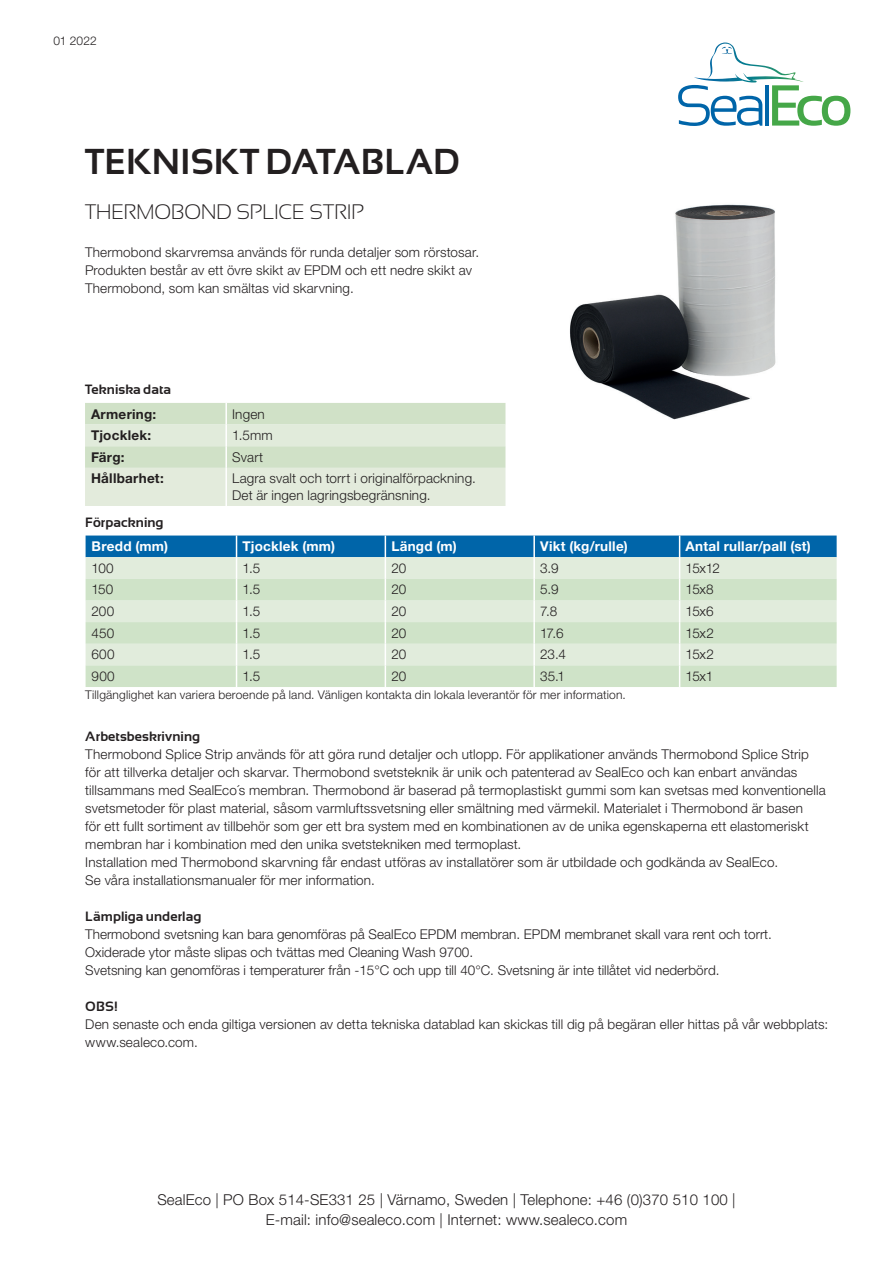
<style>
.page{position:relative;width:893px;height:1263px;background:#fff}
.page>*{position:absolute;margin:0;border:0;box-sizing:border-box;transform-origin:0 0}
.t1{font:700 36px "Sansation";letter-spacing:.005em;color:#231f20}
.t2{font:300 21px "Sansation";letter-spacing:.005em;color:#231f20}
.t3{font:300 15px/19.5px "Helvetica Neue LT Pro";letter-spacing:.01em;color:#231f20;text-align:center}
.t4{font:300 13.5px/18px "Helvetica Neue LT Pro";letter-spacing:.01em;color:#231f20}
.t5{font:700 13.5px "Helvetica Neue LT Pro";letter-spacing:.02em;color:#fff}
.t6{font:700 13.5px "Sansation";letter-spacing:.005em;color:#231f20}
.t7{font:700 13.5px "Helvetica Neue LT Pro";letter-spacing:.02em;color:#231f20}
.t8{font:300 12px "Helvetica Neue LT Pro";letter-spacing:.015em;color:#231f20}
</style>
<div class="page">
<img style="left:570px;top:204px;width:206px;height:216px">
<svg style="left:678px;top:43px;width:172px;height:83px"></svg>
<svg style="left:86px;top:535px;width:751px;height:152px;background:#bad5cd"></svg>
<svg style="left:85px;top:403px;width:420px;height:103px;background:#dae6d3"></svg>
<hr style="left:225px;top:403px;width:2px;height:22px;background:#fff">
<hr style="left:225px;top:425px;width:2px;height:21px;background:#fff">
<hr style="left:225px;top:446px;width:2px;height:22px;background:#fff">
<hr style="left:225px;top:468px;width:2px;height:38px;background:#fff">
<p class="t8" style="left:54px;top:34px;width:45px">01 2022</p>
<h1 class="t1" style="left:85px;top:142px;width:377px">TEKNISKT DATABLAD</h1>
<h2 class="t2" style="left:85px;top:200px;width:281px">THERMOBOND SPLICE STRIP</h2>
<p class="t4" style="left:85px;top:243px;width:396px">Thermobond skarvremsa används för runda detaljer som rörstosar.<br>Produkten består av ett övre skikt av EPDM och ett nedre skikt av<br>Thermobond, som kan smältas vid skarvning.</p>
<p class="t6" style="left:85px;top:382px;width:88px">Tekniska data</p>
<p class="t7" style="left:91px;top:405px;width:67px">Armering:</p>
<p class="t4" style="left:232px;top:404px;width:34px">Ingen</p>
<p class="t7" style="left:91px;top:427px;width:62px">Tjocklek:</p>
<p class="t4" style="left:232px;top:426px;width:42px">1.5mm</p>
<p class="t7" style="left:91px;top:449px;width:35px">Färg:</p>
<p class="t4" style="left:232px;top:448px;width:32px">Svart</p>
<p class="t7" style="left:91px;top:470px;width:74px">Hållbarhet:</p>
<p class="t4" style="left:232px;top:470px;width:245px;line-height:16.5px">Lagra svalt och torrt i originalförpackning.<br>Det är ingen lagringsbegränsning.</p>
<p class="t6" style="left:85px;top:515px;width:80px">Förpackning</p>
<p class="t5" style="left:92px;top:538px;width:78px">Bredd (mm)</p>
<p class="t5" style="left:243px;top:538px;width:94px">Tjocklek (mm)</p>
<p class="t5" style="left:391px;top:538px;width:67px">Längd (m)</p>
<p class="t5" style="left:540px;top:538px;width:89px">Vikt (kg/rulle)</p>
<p class="t5" style="left:686px;top:538px;width:127px">Antal rullar/pall (st)</p>
<p class="t4" style="left:92px;top:559px;width:24px">100</p>
<p class="t4" style="left:243px;top:559px;width:19px">1.5</p>
<p class="t4" style="left:391px;top:559px;width:16px">20</p>
<p class="t4" style="left:540px;top:559px;width:20px">3.9</p>
<p class="t4" style="left:686px;top:559px;width:36px">15x12</p>
<p class="t4" style="left:92px;top:580px;width:23px">150</p>
<p class="t4" style="left:243px;top:580px;width:19px">1.5</p>
<p class="t4" style="left:391px;top:580px;width:16px">20</p>
<p class="t4" style="left:540px;top:580px;width:20px">5.9</p>
<p class="t4" style="left:686px;top:580px;width:30px">15x8</p>
<p class="t4" style="left:92px;top:602px;width:24px">200</p>
<p class="t4" style="left:243px;top:602px;width:19px">1.5</p>
<p class="t4" style="left:391px;top:602px;width:16px">20</p>
<p class="t4" style="left:540px;top:602px;width:19px">7.8</p>
<p class="t4" style="left:686px;top:602px;width:30px">15x6</p>
<p class="t4" style="left:92px;top:624px;width:24px">450</p>
<p class="t4" style="left:243px;top:624px;width:19px">1.5</p>
<p class="t4" style="left:391px;top:624px;width:16px">20</p>
<p class="t4" style="left:540px;top:624px;width:25px">17.6</p>
<p class="t4" style="left:686px;top:624px;width:30px">15x2</p>
<p class="t4" style="left:92px;top:645px;width:25px">600</p>
<p class="t4" style="left:243px;top:645px;width:19px">1.5</p>
<p class="t4" style="left:391px;top:645px;width:16px">20</p>
<p class="t4" style="left:540px;top:645px;width:27px">23.4</p>
<p class="t4" style="left:686px;top:645px;width:30px">15x2</p>
<p class="t4" style="left:92px;top:667px;width:25px">900</p>
<p class="t4" style="left:243px;top:667px;width:19px">1.5</p>
<p class="t4" style="left:391px;top:667px;width:16px">20</p>
<p class="t4" style="left:540px;top:667px;width:26px">35.1</p>
<p class="t4" style="left:686px;top:667px;width:29px">15x1</p>
<p class="t8" style="left:85px;top:687px;width:542px">Tillgänglighet kan variera beroende på land. Vänligen kontakta din lokala leverantör för mer information.</p>
<p class="t6" style="left:85px;top:728px;width:116px">Arbetsbeskrivning</p>
<p class="t4" style="left:85px;top:744px;width:742px">Thermobond Splice Strip används för att göra rund detaljer och utlopp. För applikationer används Thermobond Splice Strip för att tillverka detaljer och skarvar. Thermobond svetsteknik är unik och patenterad av SealEco och kan enbart användas tillsammans med SealEco´s membran. Thermobond är baserad på termoplastiskt gummi som kan svetsas med konventionella svetsmetoder för plast material, såsom varmluftssvetsning eller smältning med värmekil. Materialet i Thermobond är basen<br>för ett fullt sortiment av tillbehör som ger ett bra system med en kombinationen av de unika egenskaperna ett elastomeriskt membran har i kombination med den unika svetstekniken med termoplast.<br>Installation med Thermobond skarvning får endast utföras av installatörer som är utbildade och godkända av SealEco.<br>Se våra installationsmanualer för mer information.</p>
<p class="t6" style="left:85px;top:908px;width:118px">Lämpliga underlag</p>
<p class="t4" style="left:85px;top:924px;width:688px">Thermobond svetsning kan bara genomföras på SealEco EPDM membran. EPDM membranet skall vara rent och torrt.<br>Oxiderade ytor måste slipas och tvättas med Cleaning Wash 9700.<br>Svetsning kan genomföras i temperaturer från -15°C och upp till 40°C. Svetsning är inte tillåtet vid nederbörd.</p>
<p class="t6" style="left:85px;top:998px;width:34px">OBS!</p>
<p class="t4" style="left:85px;top:1014px;width:744px">Den senaste och enda giltiga versionen av detta tekniska datablad kan skickas till dig på begäran eller hittas på vår webbplats: www.sealeco.com.</p>
<p class="t3" style="left:157px;top:1190px;width:580px">SealEco | PO Box 514-SE331 25 | Värnamo, Sweden | Telephone: +46 (0)370 510 100 |<br>E-mail: info@sealeco.com | Internet: www.sealeco.com</p>
</div>
